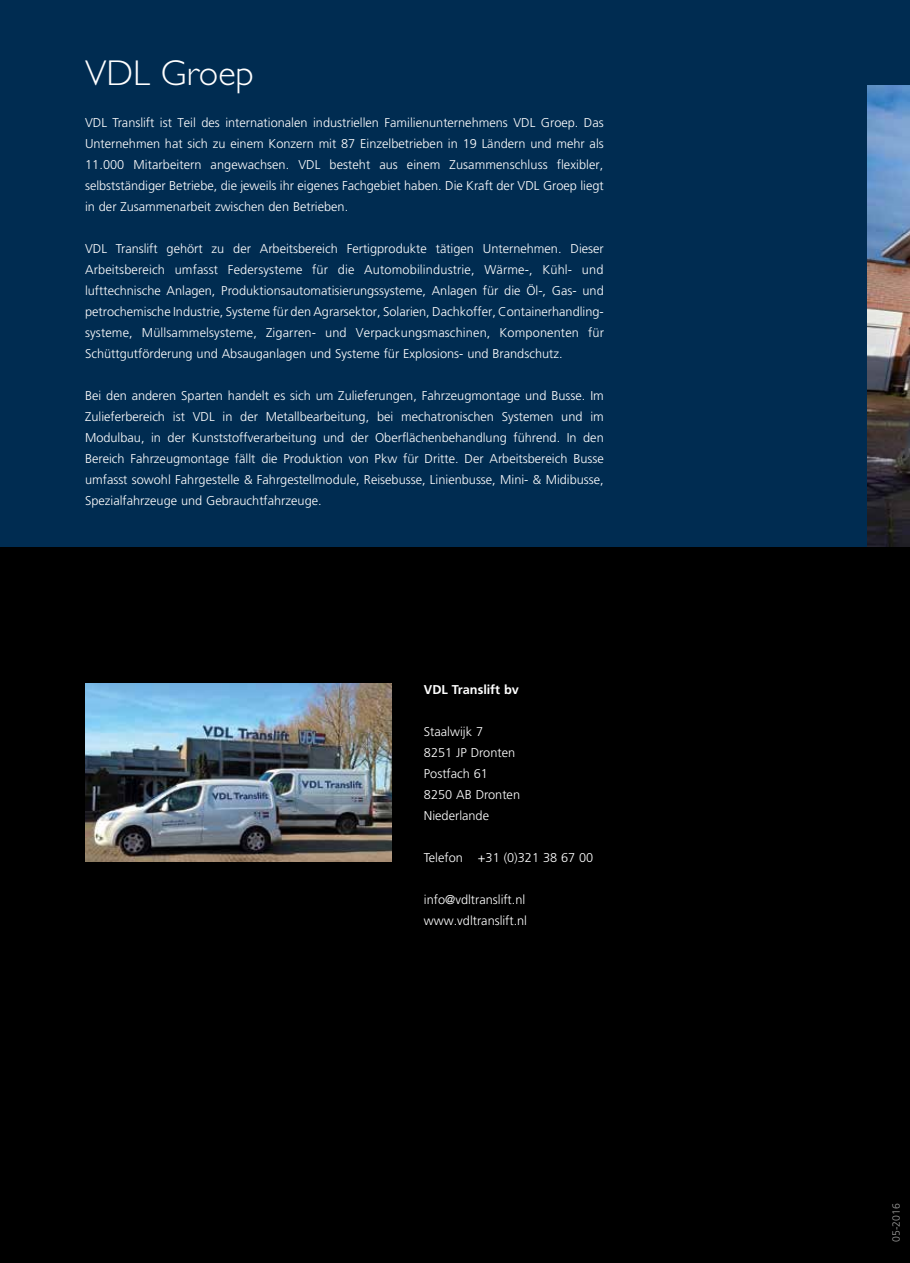
<style>
.page{position:relative;width:910px;height:1263px;background:#000}
.page>*{position:absolute;margin:0;border:0;box-sizing:border-box;transform-origin:0 0}
.t1{font:300 36px "Gill Sans Std";color:#fff}
.t2{font:300 12.75px/21px "Frutiger LT Pro";color:#fff;text-align:justify}
.t3{font:700 12.75px "Frutiger LT Pro";color:#fff}
.t4{font:300 10.5px "Frutiger LT Pro";color:#9d9d9c}
</style>
<div class="page">
<div style="left:0;top:0;width:910px;height:547px;background:#002c51"></div>
<img style="left:85px;top:683px;width:306px;height:179px">
<img style="left:867px;top:85px;width:43px;height:462px">
<h1 class="t1" style="left:85px;top:52px;width:170px">VDL Groep</h1>
<p class="t2" style="left:85px;top:112px;width:520px">VDL Translift ist Teil des internationalen industriellen Familienunternehmens VDL Groep. Das Unternehmen hat sich zu einem Konzern mit 87 Einzelbetrieben in 19 Ländern und mehr als 11.000 Mitarbeitern angewachsen. VDL besteht aus einem Zusammenschluss flexibler, selbstständiger Betriebe, die jeweils ihr eigenes Fachgebiet haben. Die Kraft der VDL Groep liegt in der Zusammenarbeit zwischen den Betrieben.</p>
<p class="t2" style="left:85px;top:238px;width:520px">VDL Translift gehört zu der Arbeitsbereich Fertigprodukte tätigen Unternehmen. Dieser Arbeitsbereich umfasst Federsysteme für die Automobilindustrie, Wärme-, Kühl- und lufttechnische Anlagen, Produktionsautomatisierungssysteme, Anlagen für die Öl-, Gas- und petrochemische Industrie, Systeme für den Agrarsektor, Solarien, Dachkoffer, Containerhandling&shy;systeme, Müllsammelsysteme, Zigarren- und Verpackungsmaschinen, Komponenten für Schüttgutförderung und Absauganlagen und Systeme für Explosions- und Brandschutz.</p>
<p class="t2" style="left:85px;top:385px;width:520px">Bei den anderen Sparten handelt es sich um Zulieferungen, Fahrzeugmontage und Busse. Im Zulieferbereich ist VDL in der Metallbearbeitung, bei mechatronischen Systemen und im Modulbau, in der Kunststoffverarbeitung und der Oberflächenbehandlung führend. In den Bereich Fahrzeugmontage fällt die Produktion von Pkw für Dritte. Der Arbeitsbereich Busse umfasst sowohl Fahrgestelle &amp; Fahrgestellmodule, Reisebusse, Linienbusse, Mini- &amp; Midibusse, Spezialfahrzeuge und Gebrauchtfahrzeuge.</p>
<p class="t3" style="left:424px;top:682px;width:96px">VDL Translift bv</p>
<p class="t2" style="left:424px;top:721px;width:98px;text-align:left">Staalwijk 7<br>8251 JP Dronten<br>Postfach 61<br>8250 AB Dronten<br>Niederlande</p>
<p class="t2" style="left:424px;top:847px;width:171px">Telefon +31 (0)321 38 67 00</p>
<p class="t2" style="left:424px;top:889px;width:105px">info@vdltranslift.nl www.vdltranslift.nl</p>
<p class="t4" style="left:890px;top:1242px;width:40px;rotate:-90deg">05-2016</p>
</div>
